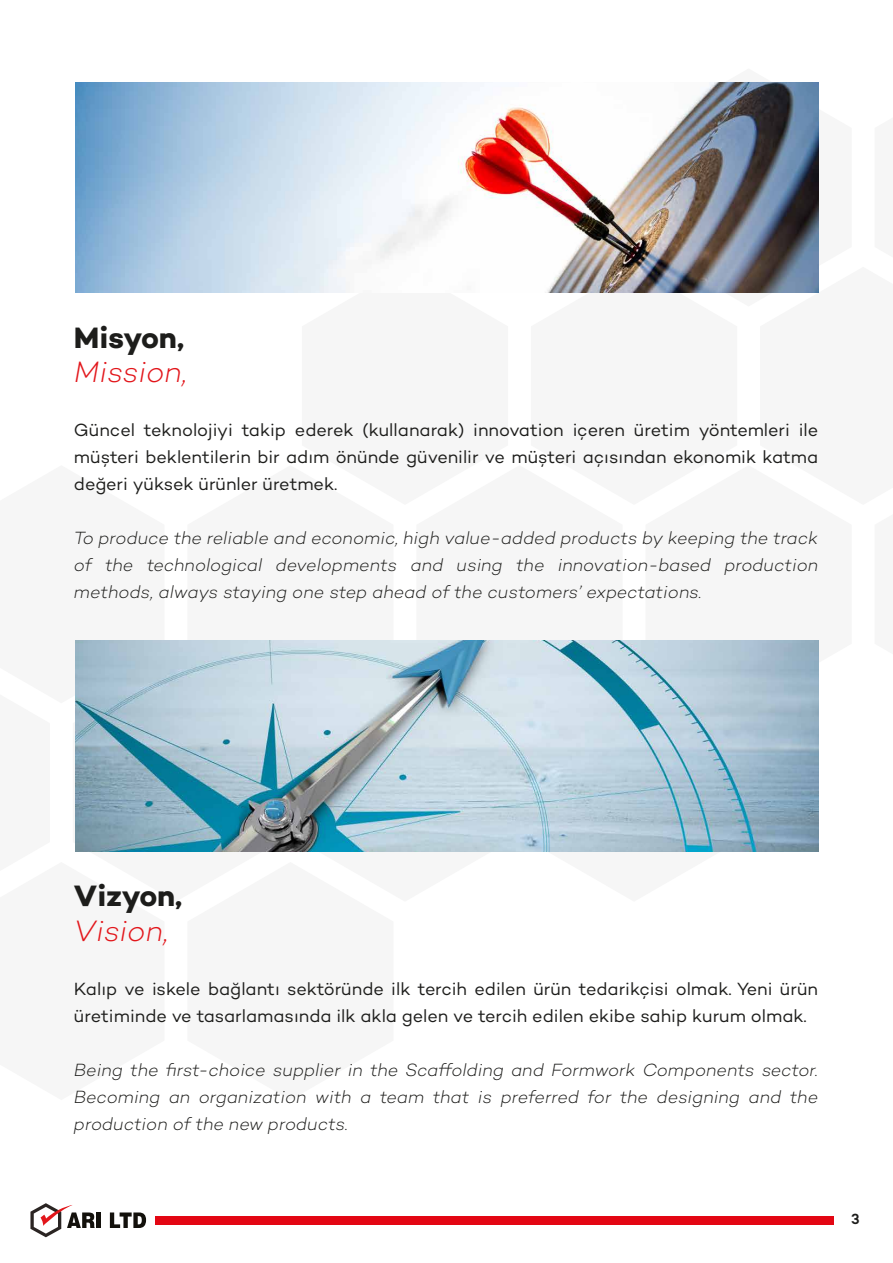
<style>
.page{position:relative;width:893px;height:1263px;background:#fff}
.page>*{position:absolute;margin:0;border:0;box-sizing:border-box;transform-origin:0 0}
.t1{font:italic 300 30px "Campton";color:#e2161b}
.t2{font:700 30px "Campton";letter-spacing:-.005em;color:#1d1d1b}
.t3{font:italic 300 18px/27px "Campton";letter-spacing:-.005em;color:#1d1d1b;text-align:justify}
.t4{font:18px/27px "Campton";color:#1d1d1b;text-align:justify}
.t5{font:600 15px "Campton";color:#1d1d1b}
</style>
<div class="page">
<hr style="left:97px;top:1212px;width:4px;height:16px;background:#13110c">
<svg style="left:110px;top:1212px;width:36px;height:16px"></svg>
<svg style="left:30px;top:1203px;width:65px;height:34px"></svg>
<div style="left:155px;top:1216px;width:678px;height:8px;background:#e30613"></div>
<img style="left:75px;top:82px;width:743px;height:211px">
<img style="left:75px;top:640px;width:743px;height:211px">
<h1 class="t2" style="left:74px;top:318px;width:112px">Misyon,</h1>
<h1 class="t1" style="left:74px;top:353px;width:115px">Mission,</h1>
<p class="t4" style="left:74px;top:416px;width:746px">Güncel teknolojiyi takip ederek (kullanarak) innovation içeren üretim yöntemleri ile müşteri beklentilerin bir adım önünde güvenilir ve müşteri açısından ekonomik katma değeri yüksek ürünler üretmek.</p>
<p class="t3" style="left:74px;top:524px;width:746px">To produce the reliable and economic, high value-added products by keeping the track of the technological developments and using the innovation-based production methods, always staying one step ahead of the customers’ expectations.</p>
<h1 class="t2" style="left:74px;top:877px;width:110px">Vizyon,</h1>
<h1 class="t1" style="left:74px;top:912px;width:96px">Vision,</h1>
<p class="t4" style="left:74px;top:975px;width:746px">Kalıp ve iskele bağlantı sektöründe ilk tercih edilen ürün tedarikçisi olmak. Yeni ürün üretiminde ve tasarlamasında ilk akla gelen ve tercih edilen ekibe sahip kurum olmak.</p>
<p class="t3" style="left:74px;top:1056px;width:746px">Being the first-choice supplier in the Scaffolding and Formwork Components sector.<br>Becoming an organization with a team that is preferred for the designing and the production of the new products.</p>
<p class="t5" style="left:851px;top:1210px;width:10px">3</p>
</div>
